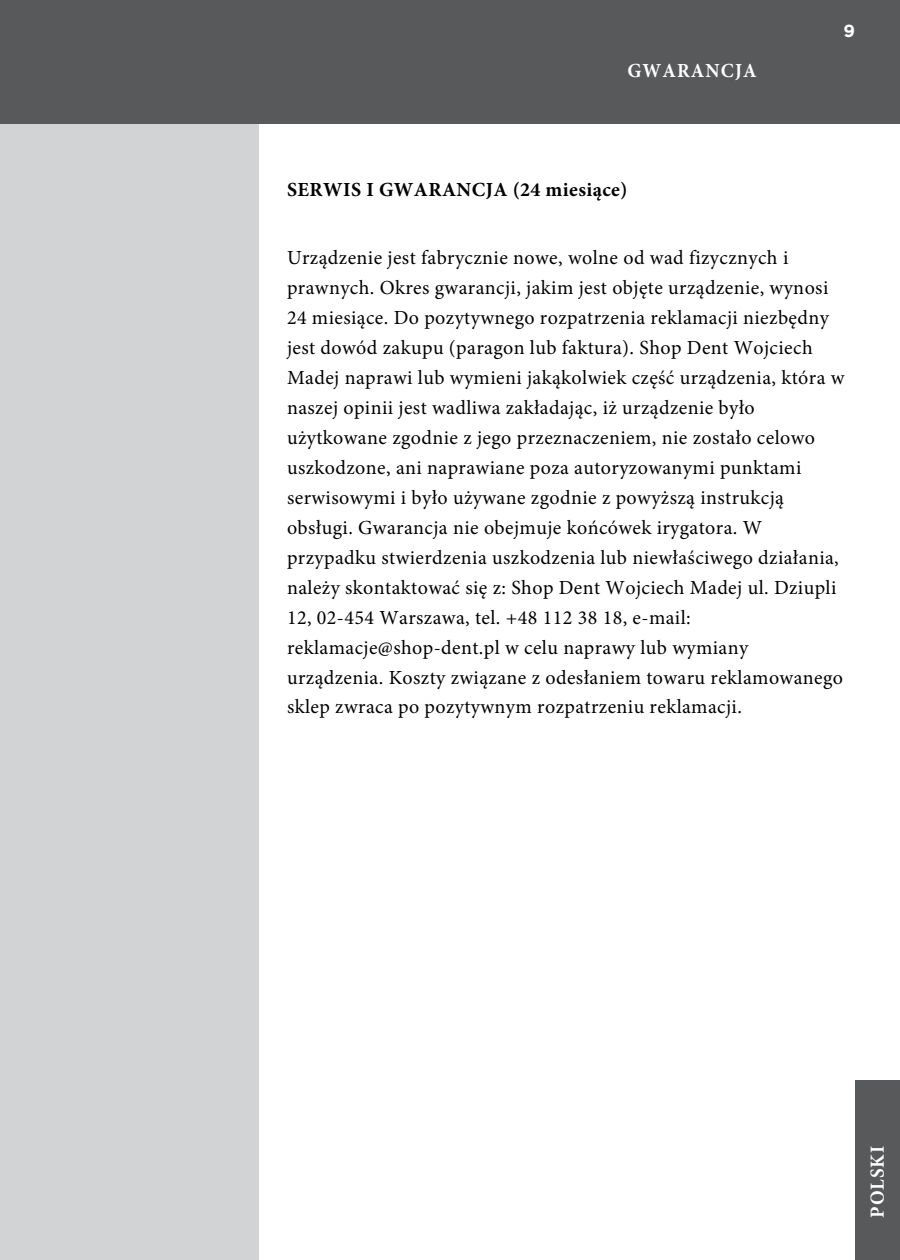
<style>
.page{position:relative;width:900px;height:1260px;background:#fff}
.page>*{position:absolute;margin:0;border:0;box-sizing:border-box;transform-origin:0 0}
.t1{font:20px/30px "Minion Pro";letter-spacing:.02em;color:#000}
.t2{font:700 20px "Minion Pro";letter-spacing:.02em;color:#000}
.t3{font:700 20px "Minion Pro";letter-spacing:.06em;color:#fff;scale:.96 1}
.t4{font:700 17.5px "Gotham";color:#fff}
</style>
<div class="page">
<div style="left:0;top:76px;width:259px;height:1184px;background:#d1d3d4"></div>
<div style="left:0;top:0;width:900px;height:124px;background:#58595b"></div>
<div style="left:855px;top:1080px;width:45px;height:180px;background:#58595b"></div>
<p class="t3" style="left:628px;top:57px;width:136px">GWARANCJA</p>
<p class="t2" style="left:287px;top:175px;width:342px">SERWIS I GWARANCJA (24 miesiące)</p>
<p class="t4" style="left:843px;top:19px;width:13px">9</p>
<p class="t1" style="left:287px;top:243px;width:559px">Urządzenie jest fabrycznie nowe, wolne od wad fizycznych i prawnych. Okres gwarancji, jakim jest objęte urządzenie, wynosi 24 miesiące. Do pozytywnego rozpatrzenia reklamacji niezbędny jest dowód zakupu (paragon lub faktura). Shop Dent Wojciech Madej naprawi lub wymieni jakąkolwiek część urządzenia, która w naszej opinii jest wadliwa zakładając, iż urządzenie było użytkowane zgodnie z jego przeznaczeniem, nie zostało celowo uszkodzone, ani naprawiane poza autoryzowanymi punktami serwisowymi i było używane zgodnie z powyższą instrukcją obsługi. Gwarancja nie obejmuje końcówek irygatora. W przypadku stwierdzenia uszkodzenia lub niewłaściwego działania, należy skontaktować się z: Shop Dent Wojciech Madej ul. Dziupli 12, 02-454 Warszawa, tel. +48 112 38 18, e-mail: reklamacje@shop-dent.pl w celu naprawy lub wymiany urządzenia. Koszty związane z odesłaniem towaru reklamowanego sklep zwraca po pozytywnym rozpatrzeniu reklamacji.</p>
<p class="t3" style="left:863px;top:1218px;width:77px;rotate:-90deg">POLSKI</p>
</div>
